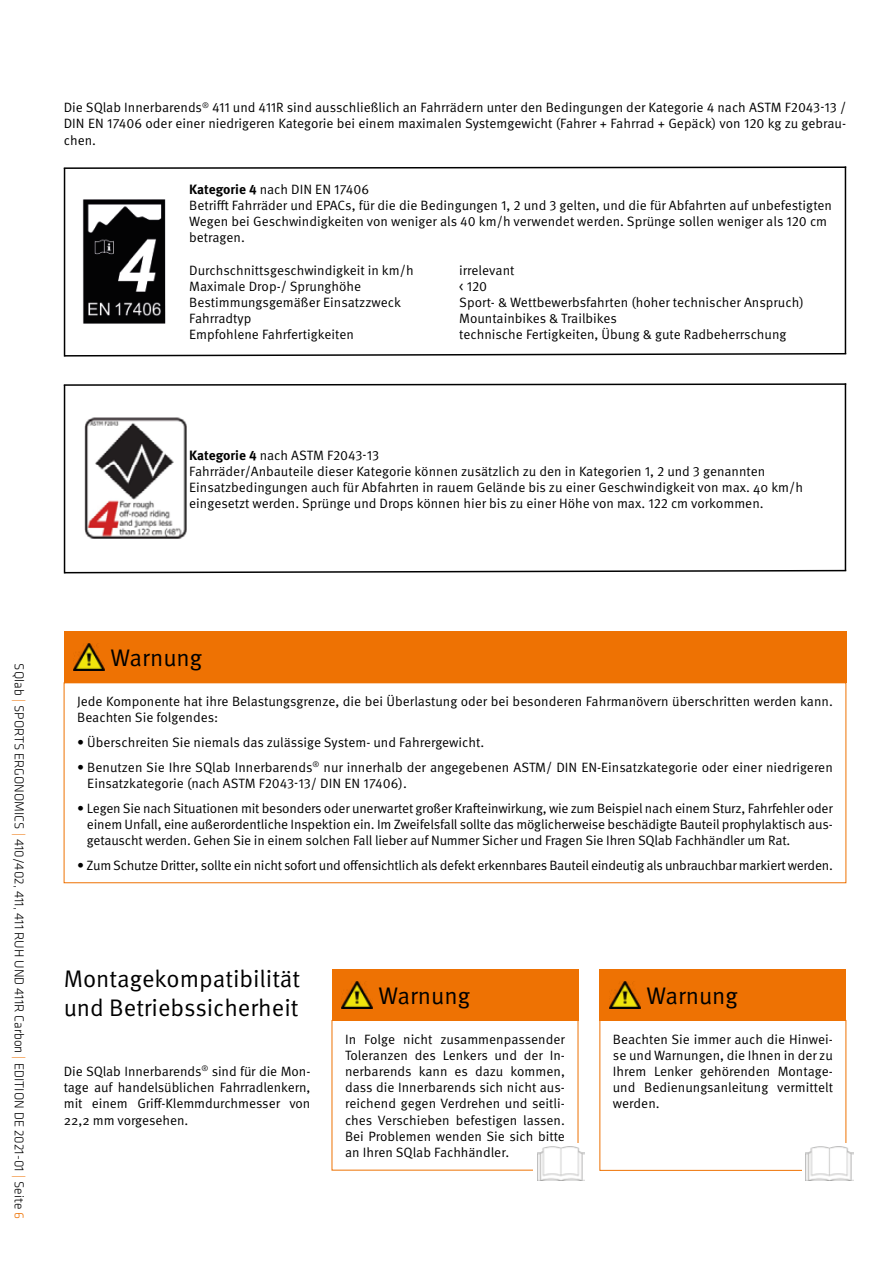
<style>
.page{position:relative;width:893px;height:1263px;background:#fff}
.page>*{position:absolute;margin:0;border:0;box-sizing:border-box;transform-origin:0 0}
.t1{font:24px/28.8px "Meta OT Norm";color:#000}
.t2{font:13.5px/16.2px "Meta OT Norm";color:#000;text-align:justify}
.t3{font:13.5px "Meta OT Norm";letter-spacing:-.02em;color:#000}
.t4{font:300 13.5px "Klavika Basic";color:#000}
.s1{font-family:"Meta OT";font-weight:700}
.s2{color:#ee7203}
</style>
<div class="page">
<div style="left:332px;top:969px;width:246px;height:51px;background:#ee7203"></div>
<div style="left:332px;top:1020px;width:246px;height:150px;border:1px solid #ee7203"></div>
<img style="left:341px;top:981px;width:31px;height:27px">
<div style="left:533px;top:1143px;width:52px;height:37px;background:#fff"></div>
<img style="left:537px;top:1147px;width:48px;height:33px">
<div style="left:600px;top:969px;width:246px;height:51px;background:#ee7203"></div>
<div style="left:600px;top:1020px;width:246px;height:151px;border:1px solid #ee7203"></div>
<img style="left:609px;top:981px;width:31px;height:27px">
<div style="left:802px;top:1143px;width:52px;height:37px;background:linear-gradient(to right,#fff,#fff)"></div>
<img style="left:806px;top:1147px;width:48px;height:33px">
<div style="left:64px;top:631px;width:782px;height:51px;background:#ee7203"></div>
<div style="left:64px;top:682px;width:782px;height:201px;border:1px solid #ee7203"></div>
<img style="left:73px;top:643px;width:31px;height:27px">
<img style="left:84px;top:417px;width:103px;height:122px">
<svg style="left:63px;top:383px;width:784px;height:4px"></svg>
<hr style="left:845px;top:383px;width:1px;height:188px;background:#000">
<svg style="left:63px;top:569px;width:784px;height:5px"></svg>
<hr style="left:64px;top:385px;width:1px;height:188px;background:#000">
<svg style="left:63px;top:166px;width:784px;height:4px"></svg>
<hr style="left:845px;top:166px;width:1px;height:188px;background:#000">
<svg style="left:63px;top:352px;width:784px;height:5px"></svg>
<hr style="left:64px;top:168px;width:1px;height:189px;background:#000">
<img style="left:83px;top:199px;width:83px;height:124px">
<p class="t2" style="left:64px;top:100px;width:784px">Die SQlab Innerbarends<sup>®</sup> 411 und 411R sind ausschließlich an Fahrrädern unter den Bedingungen der Kategorie 4 nach ASTM F2043-13 / DIN EN 17406 oder einer niedrigeren Kategorie bei einem maximalen Systemgewicht (Fahrer + Fahrrad + Gepäck) von 120 kg zu gebrau&shy;chen.</p>
<p class="t2" style="left:189px;top:181px;width:644px;text-align:left"><span class="s1">Kategorie 4</span> nach DIN EN 17406<br>Betrifft Fahrräder und EPACs, für die die Bedingungen 1, 2 und 3 gelten, und die für Abfahrten auf unbefestigten Wegen bei Geschwindigkeiten von weniger als 40 km/h verwendet werden. Sprünge sollen weniger als 120 cm betragen.</p>
<p class="t2" style="left:189px;top:262px;width:226px">Durchschnittsgeschwindigkeit in km/h</p>
<p class="t2" style="left:459px;top:262px;width:57px">irrelevant</p>
<p class="t2" style="left:189px;top:278px;width:173px">Maximale Drop-/ Sprunghöhe</p>
<p class="t2" style="left:459px;top:278px;width:29px">&lt; 120</p>
<p class="t2" style="left:189px;top:294px;width:213px">Bestimmungsgemäßer Einsatzzweck</p>
<p class="t2" style="left:459px;top:294px;width:346px">Sport- &amp; Wettbewerbsfahrten (hoher technischer Anspruch)</p>
<p class="t2" style="left:189px;top:311px;width:64px">Fahrradtyp</p>
<p class="t2" style="left:459px;top:311px;width:159px">Mountainbikes &amp; Trailbikes</p>
<p class="t2" style="left:189px;top:327px;width:166px">Empfohlene Fahrfertigkeiten</p>
<p class="t2" style="left:459px;top:327px;width:329px">technische Fertigkeiten, Übung &amp; gute Radbeherrschung</p>
<p class="t2" style="left:189px;top:447px;width:615px;text-align:left"><span class="s1">Kategorie 4</span> nach ASTM F2043-13<br>Fahrräder/Anbauteile dieser Kategorie können zusätzlich zu den in Kategorien 1, 2 und 3 genannten Einsatzbedingungen auch für Abfahrten in rauem Gelände bis zu einer Geschwindigkeit von max. 40 km/h eingesetzt werden. Sprünge und Drops können hier bis zu einer Höhe von max. 122 cm vorkommen.</p>
<p class="t4" style="left:28px;top:663px;width:557px;rotate:90deg">SQlab <span class="s2">|</span> SPORTS ERGONOMICS <span class="s2">|</span> 410/402, 411, 411 RUH UND 411R Carbon <span class="s2">|</span> EDITION DE 2021-01 <span class="s2">|</span> Seite <span class="s2">6</span></p>
<h1 class="t1" style="left:111px;top:644px;width:93px">Warnung</h1>
<p class="t2" style="left:77px;top:693px;width:757px">Jede Komponente hat ihre Belastungsgrenze, die bei Überlastung oder bei besonderen Fahrmanövern überschritten werden kann.<br>Beachten Sie folgendes:</p>
<p class="t2" style="left:77px;top:734px;width:409px">• Überschreiten Sie niemals das zulässige System- und Fahrergewicht.</p>
<p class="t2" style="left:87px;top:759px;width:747px;text-indent:-10px">• Benutzen Sie Ihre SQlab Innerbarends<sup>®</sup> nur innerhalb der angegebenen ASTM/ DIN EN-Einsatzkategorie oder einer niedrigeren<br>Einsatzkategorie (nach ASTM F2043-13/ DIN EN 17406).</p>
<p class="t2" style="left:87px;top:800px;width:747px;text-indent:-10px">• Legen Sie nach Situationen mit besonders oder unerwartet großer Krafteinwirkung, wie zum Beispiel nach einem Sturz, Fahrfehler oder einem Unfall, eine außerordentliche Inspektion ein. Im Zweifelsfall sollte das möglicherweise beschädigte Bauteil prophylaktisch aus&shy;getauscht werden. Gehen Sie in einem solchen Fall lieber auf Nummer Sicher und Fragen Sie Ihren SQlab Fachhändler um Rat.</p>
<p class="t3" style="left:77px;top:857px;width:757px">• Zum Schutze Dritter, sollte ein nicht sofort und offensichtlich als defekt erkennbares Bauteil eindeutig als unbrauchbar markiert werden.</p>
<h1 class="t1" style="left:64px;top:965px;width:238px">Montagekompatibilität und Betriebssicherheit</h1>
<p class="t2" style="left:64px;top:1063px;width:248px">Die SQlab Innerbarends<sup>®</sup> sind für die Mon&shy;tage auf handelsüblichen Fahrradlenkern, mit einem Griff-Klemmdurchmesser von 22,2 mm vorgesehen.</p>
<h1 class="t1" style="left:378px;top:981px;width:93px">Warnung</h1>
<p class="t2" style="left:345px;top:1031px;width:221px">In Folge nicht zusammenpassender Toleranzen des Lenkers und der In&shy;nerbarends kann es dazu kommen, dass die Innerbarends sich nicht aus&shy;reichend gegen Verdrehen und seitli&shy;ches Verschieben befestigen lassen.<br>Bei Problemen wenden Sie sich bitte an Ihren SQlab Fachhändler.</p>
<h1 class="t1" style="left:646px;top:981px;width:93px">Warnung</h1>
<p class="t2" style="left:613px;top:1031px;width:222px">Beachten Sie immer auch die Hinwei&shy;se und Warnungen, die Ihnen in der zu Ihrem Lenker gehörenden Montage&shy;und Bedienungsanleitung vermittelt werden.</p>
</div>
